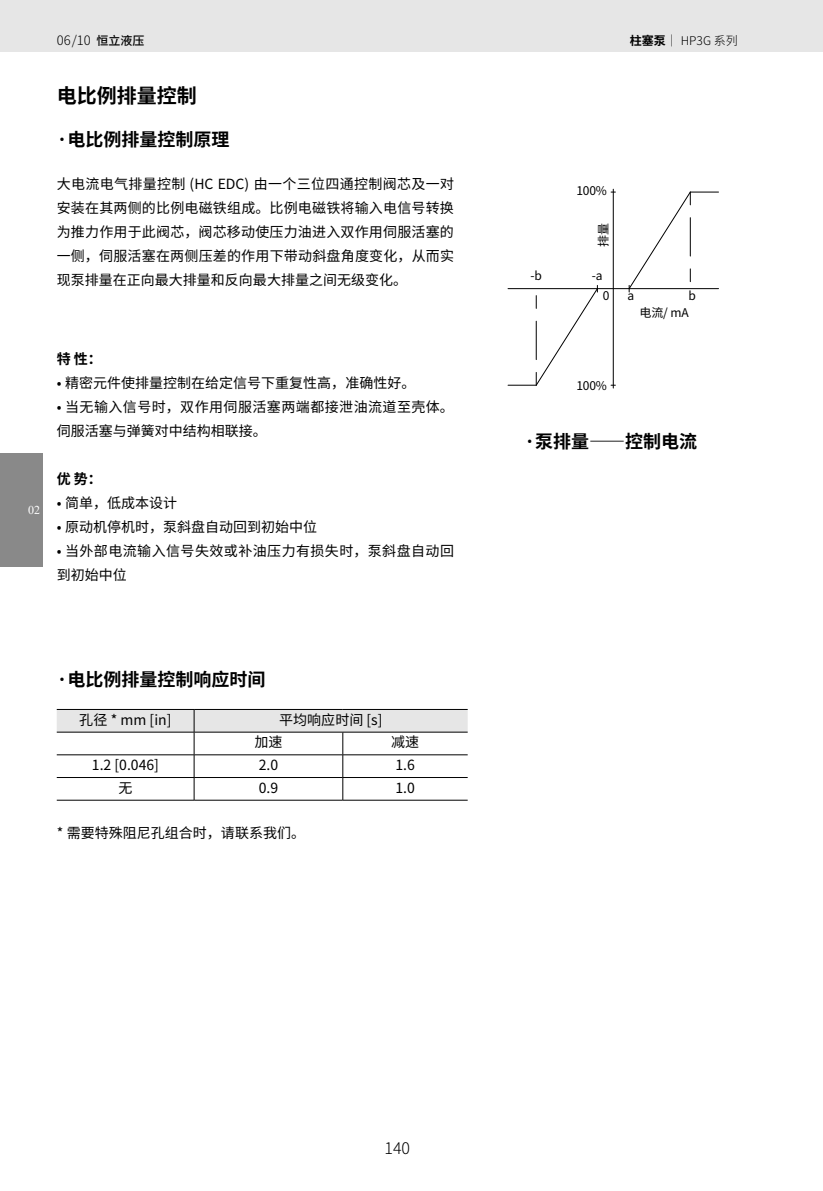
<style>
.page{position:relative;width:823px;height:1191px;background:#fff}
.page>*{position:absolute;margin:0;border:0;box-sizing:border-box;transform-origin:0 0}
.t1{font:700 20px "Noto Sans Hans";color:#000}
.t2{font:700 18px "Noto Sans Hans";color:#000}
.t3{font:300 16px "Noto Sans Hans";color:#000}
.t4{font:14px/24px "Noto Sans Hans";color:#000;text-align:justify}
.t5{font:14px/24px "Noto Sans Hans";letter-spacing:.03em;color:#000}
.t6{font:700 14px "Noto Sans Hans";color:#000}
.t7{font:300 13px "Noto Sans Hans";color:#000}
.t8{font:12px "Noto Sans Hans";letter-spacing:-.01em;color:#000}
.t9{font:300 12px "Noto Sans Hans";color:#000}
.t10{font:12px "Times New Roman";color:#fff}
.s1{font-weight:500;font-size:12px}
.s2{font-weight:700}
</style>
<div class="page">
<div style="left:0;top:0;width:822px;height:51px;background:#e6e6e6"></div>
<div style="left:0;top:454px;width:43px;height:113px;background:#898989"></div>
<hr style="left:612px;top:189px;width:1px;height:199px;background:#000">
<svg style="left:507px;top:285px;width:91px;height:101px"></svg>
<hr style="left:507px;top:288px;width:90px;height:1px;background:#000">
<hr style="left:597px;top:288px;width:31px;height:1px;background:#000">
<svg style="left:627px;top:191px;width:91px;height:101px"></svg>
<svg style="left:57px;top:709px;width:410px;height:91px"></svg>
<hr style="left:57px;top:800px;width:137px;height:1px;background:#000">
<hr style="left:194px;top:800px;width:148px;height:1px;background:#000">
<hr style="left:342px;top:800px;width:125px;height:1px;background:#000">
<p class="t10" style="left:28px;top:502px;width:13px">02</p>
<p class="t7" style="left:57px;top:33px;width:89px">06/10 <span class="s1">恒立液压</span></p>
<p class="t9" style="left:629px;top:33px;width:110px"><span class="s2">柱塞泵</span>｜ HP3G 系列</p>
<h1 class="t1" style="left:57px;top:84px;width:141px">电比例排量控制</h1>
<p class="t2" style="left:57px;top:129px;width:174px">·电比例排量控制原理</p>
<p class="t4" style="left:57px;top:172px;width:398px">大电流电气排量控制 (HC EDC) 由一个三位四通控制阀芯及一对安装在其两侧的比例电磁铁组成。比例电磁铁将输入电信号转换为推力作用于此阀芯，阀芯移动使压力油进入双作用伺服活塞的一侧，伺服活塞在两侧压差的作用下带动斜盘角度变化，从而实现泵排量在正向最大排量和反向最大排量之间无级变化。</p>
<p class="t6" style="left:57px;top:351px;width:47px">特 性：</p>
<p class="t4" style="left:57px;top:371px;width:360px">• 精密元件使排量控制在给定信号下重复性高，准确性好。</p>
<p class="t5" style="left:57px;top:395px;width:398px">• 当无输入信号时，双作用伺服活塞两端都接泄油流道至壳体。伺服活塞与弹簧对中结构相联接。</p>
<p class="t6" style="left:57px;top:471px;width:47px">优 势：</p>
<p class="t4" style="left:57px;top:491px;width:122px">• 简单，低成本设计</p>
<p class="t4" style="left:57px;top:515px;width:262px">• 原动机停机时，泵斜盘自动回到初始中位</p>
<p class="t5" style="left:57px;top:539px;width:398px">• 当外部电流输入信号失效或补油压力有损失时，泵斜盘自动回到初始中位</p>
<p class="t8" style="left:576px;top:184px;width:32px">100%</p>
<p class="t8" style="left:596px;top:247px;width:25px;rotate:-90deg">排量</p>
<p class="t8" style="left:530px;top:269px;width:13px">-b</p>
<p class="t8" style="left:591px;top:269px;width:12px">-a</p>
<p class="t8" style="left:602px;top:289px;width:8px">0</p>
<p class="t8" style="left:627px;top:289px;width:8px">a</p>
<p class="t8" style="left:688px;top:289px;width:9px">b</p>
<p class="t8" style="left:576px;top:379px;width:32px">100%</p>
<p class="t8" style="left:639px;top:306px;width:51px">电流/ mA</p>
<p class="t2" style="left:524px;top:432px;width:174px">·泵排量——控制电流</p>
<p class="t2" style="left:57px;top:669px;width:210px">·电比例排量控制响应时间</p>
<p class="t4" style="left:79px;top:708px;width:94px">孔径 * mm [in]</p>
<p class="t4" style="left:254px;top:708px;width:129px;line-height:22.6px;text-indent:25px">平均响应时间 [s]加速</p>
<p class="t4" style="left:391px;top:730px;width:29px">减速</p>
<p class="t4" style="left:92px;top:753px;width:69px">1.2 [0.046]</p>
<p class="t4" style="left:258px;top:753px;width:21px">2.0</p>
<p class="t4" style="left:395px;top:753px;width:21px">1.6</p>
<p class="t4" style="left:118px;top:776px;width:15px">无</p>
<p class="t4" style="left:258px;top:776px;width:21px">0.9</p>
<p class="t4" style="left:395px;top:776px;width:21px">1.0</p>
<p class="t4" style="left:57px;top:821px;width:250px">* 需要特殊阻尼孔组合时，请联系我们。</p>
<p class="t3" style="left:384px;top:1139px;width:27px">140</p>
</div>
